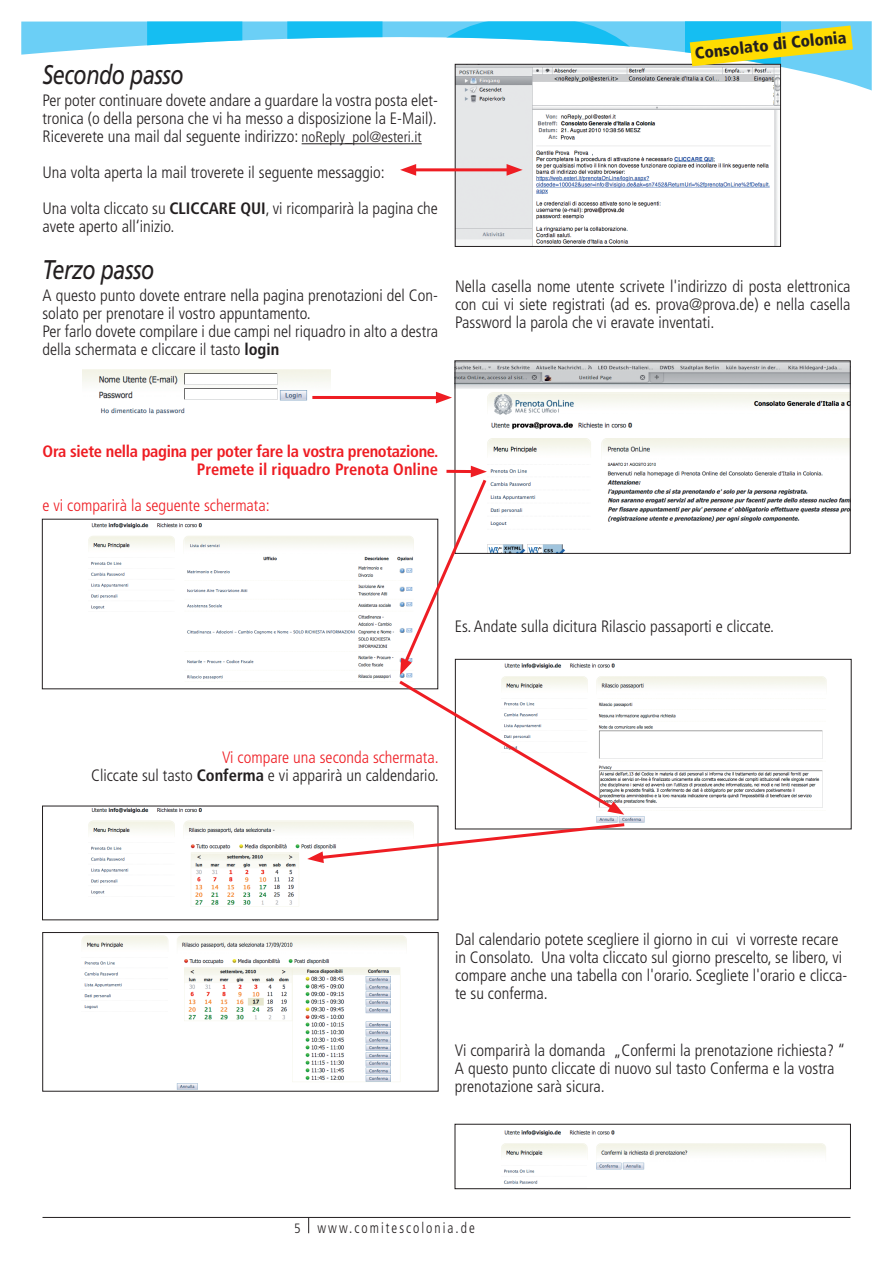
<style>
.page{position:relative;width:893px;height:1263px;background:#fff}
.page>*{position:absolute;margin:0;border:0;box-sizing:border-box;transform-origin:0 0}
.t1{font:italic 27px "Frutiger";letter-spacing:-.02em;color:#231f20;scale:.8 1}
.t2{font:300 condensed 16.5px/18px "Frutiger";color:#231f20}
.t3{font:700 condensed 16.5px/18px "Frutiger";letter-spacing:-.02em;color:#ee1d23;text-align:right}
.t4{font:300 condensed 16.5px "Frutiger";color:#ee1d23}
.t5{font:900 condensed 16.5px "Frutiger";color:#231f20}
.t6{font:300 condensed 15px "Frutiger";letter-spacing:.15em;color:#231f20;scale:.9 1}
.s1{font-size:15px}
.s2{font-weight:700}
.s3{color:#ee1d23}
.s4{font-size:13.5px}
</style>
<div class="page">
<hr style="left:302px;top:143px;width:120px;height:1px;background:#231f20">
<img style="left:83px;top:370px;width:247px;height:45px">
<img style="left:88px;top:523px;width:308px;height:156px">
<hr style="left:43px;top:1217px;width:807px;height:1px;background:#231f20">
<svg style="left:308px;top:1218px;width:1px;height:15px"></svg>
<svg style="left:21px;top:21px;width:851px;height:70px"></svg>
<svg style="left:147px;top:21px;width:235px;height:70px"></svg>
<svg style="left:399px;top:21px;width:268px;height:70px"></svg>
<svg style="left:685px;top:21px;width:95px;height:43px"></svg>
<img style="left:457px;top:66px;width:322px;height:179px">
<div style="left:455px;top:64px;width:326px;height:183px;border:1px solid #231f20"></div>
<img style="left:457px;top:363px;width:391px;height:159px">
<img style="left:596px;top:676px;width:231px;height:147px">
<img style="left:88px;top:808px;width:322px;height:99px">
<img style="left:81px;top:935px;width:326px;height:154px">
<div style="left:43px;top:932px;width:395px;height:159px;border:1px solid #231f20"></div>
<img style="left:501px;top:1130px;width:325px;height:54px">
<div style="left:455px;top:1124px;width:396px;height:65px;border:1px solid #231f20"></div>
<hr style="left:410px;top:168px;width:102px;height:3px;background:#ee1d23">
<svg style="left:400px;top:164px;width:16px;height:12px"></svg>
<svg style="left:507px;top:164px;width:16px;height:12px"></svg>
<hr style="left:312px;top:396px;width:130px;height:3px;background:#ee1d23">
<svg style="left:436px;top:392px;width:16px;height:11px"></svg>
<svg style="left:396px;top:466px;width:228px;height:349px"></svg>
<svg style="left:307px;top:821px;width:320px;height:42px"></svg>
<svg style="left:690px;top:26px;width:163px;height:40px"></svg>
<p class="t5" style="left:694px;top:43px;width:154px;rotate:-6deg">Consolato di Colonia</p>
<h1 class="t1" style="left:43px;top:59px;width:178px">Secondo passo</h1>
<p class="t2" style="left:43px;top:92px;width:397px;text-align:justify">Per poter continuare dovete andare a guardare la vostra posta elet&shy;tronica (o della persona che vi ha messo a disposizione la E-Mail).<br>Riceverete una mail dal seguente indirizzo: <span class="s1">noReply_pol@esteri.it</span></p>
<p class="t2" style="left:43px;top:155px;width:397px;line-height:36px">Una volta aperta la mail troverete il seguente messaggio:<br>Una volta cliccato su <span class="s2">CLICCARE QUI</span>, vi ricomparirà la pagina che</p>
<p class="t2" style="left:43px;top:218px;width:134px">avete aperto all‘inizio.</p>
<h1 class="t1" style="left:43px;top:254px;width:141px">Terzo passo</h1>
<p class="t2" style="left:43px;top:287px;width:397px">A questo punto dovete entrare nella pagina prenotazioni del Con&shy;solato per prenotare il vostro appuntamento.<br>Per farlo dovete compilare i due campi nel riquadro in alto a destra della schermata e cliccare il tasto <span class="s2">login</span></p>
<p class="t2" style="left:455px;top:278px;width:397px;text-align:justify">Nella casella nome utente scrivete l'indirizzo di posta elettronica con cui vi siete registrati (ad es. prova@prova.de) e nella casella Password la parola che vi eravate inventati.</p>
<p class="t3" style="left:43px;top:442px;width:397px">Ora siete nella pagina per poter fare la vostra prenotazione.<br>Premete il riquadro Prenota Online</p>
<p class="t4" style="left:43px;top:496px;width:229px">e vi comparirà la seguente schermata:</p>
<p class="t2" style="left:455px;top:618px;width:321px">Es. Andate sulla dicitura Rilascio passaporti e cliccate.</p>
<p class="t2" style="left:91px;top:749px;width:349px;text-align:right"><span class="s3">Vi compare una seconda schermata.<br></span>Cliccate sul tasto <span class="s2">Conferma</span> e vi apparirà un caldendario.</p>
<p class="t2" style="left:455px;top:930px;width:394px">Dal calendario potete scegliere il giorno in cui vi vorreste recare in Consolato. Una volta cliccato sul giorno prescelto, se libero, vi compare anche una tabella con l'orario. Scegliete l'orario e clicca&shy;te su conferma.</p>
<p class="t2" style="left:455px;top:1041px;width:392px">Vi comparirà la domanda „Confermi la prenotazione richiesta? “<br>A questo punto cliccate di nuovo sul tasto Conferma e la vostra prenotazione sarà sicura.</p>
<p class="t6" style="left:294px;top:1219px;width:203px"><span class="s4">5</span> www.comitescolonia.de</p>
</div>
